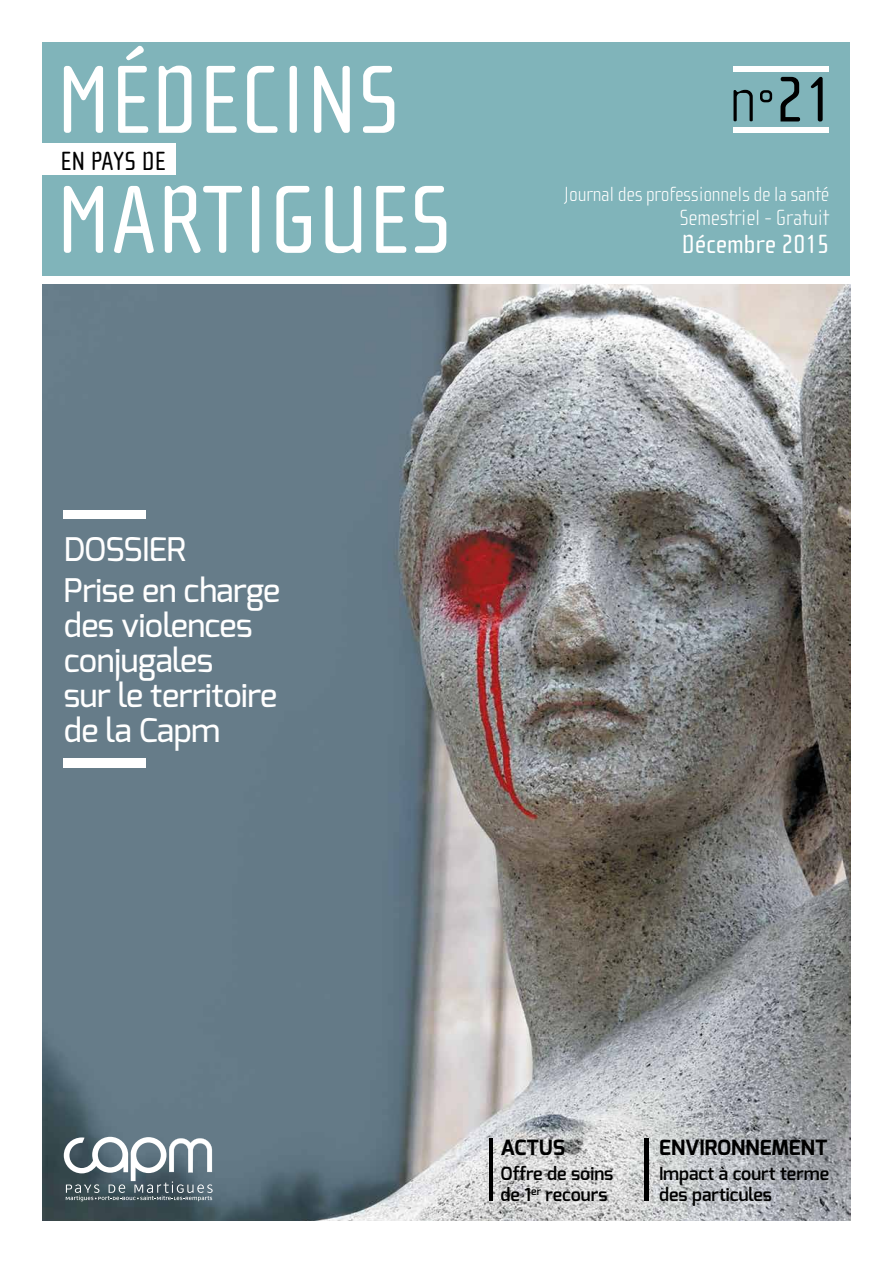
<style>
.page{position:relative;width:893px;height:1263px;background:#fff}
.page>*{position:absolute;margin:0;border:0;box-sizing:border-box;transform-origin:0 0}
.t1{font:99px/120px "Cholla Sans";color:#fff}
.t2{font:66px "Cholla Sans";color:#000}
.t3{font:500 32.55px/35px "Exo";letter-spacing:-.015em;color:#fff}
.t4{font:27px "Cholla Sans";color:#fff}
.t5{font:27px "Cholla Sans";color:#000}
.t6{font:100 22.5px "Cholla Sans";letter-spacing:-.005em;color:#fff}
.t7{font:100 21px "Cholla Sans";letter-spacing:-.01em;color:#fff}
.t8{font:700 21px "Exo";color:#000}
.t9{font:600 18px/21px "Exo";color:#000}
</style>
<div class="page">
<img style="left:43px;top:285px;width:807px;height:935px">
<div style="left:43px;top:43px;width:807px;height:233px;background:#80b4ba"></div>
<div style="left:0;top:144px;width:175px;height:31px;background:#fff"></div>
<div style="left:733px;top:66px;width:96px;height:5px;background:#fff"></div>
<div style="left:733px;top:128px;width:96px;height:5px;background:#fff"></div>
<svg style="left:733px;top:90px;width:39px;height:31px"></svg>
<hr style="left:644px;top:1138px;width:4px;height:63px;background:#000">
<hr style="left:489px;top:1138px;width:3px;height:63px;background:#000">
<svg style="left:64px;top:1137px;width:149px;height:64px"></svg>
<div style="left:64px;top:510px;width:82px;height:8px;background:#fff"></div>
<div style="left:64px;top:758px;width:82px;height:9px;background:#fff"></div>
<h1 class="t1" style="left:56px;top:42px;width:397px">MÉDECINS<br>MARTIGUES</h1>
<p class="t5" style="left:61px;top:146px;width:107px">EN PAYS DE</p>
<p class="t3" style="left:64px;top:528px;width:218px;line-height:41.5px">DOSSIER<br>Prise en charge</p>
<p class="t3" style="left:64px;top:608px;width:215px">des violences conjugales<br>sur le territoire de la Capm</p>
<h2 class="t2" style="left:775px;top:63px;width:60px">21</h2>
<p class="t7" style="left:564px;top:182px;width:267px">Journal des professionnels de la santé</p>
<p class="t6" style="left:680px;top:205px;width:151px">Semestriel - Gratuit</p>
<p class="t4" style="left:682px;top:230px;width:149px">Décembre 2015</p>
<p class="t8" style="left:501px;top:1134px;width:66px">ACTUS</p>
<p class="t9" style="left:501px;top:1163px;width:114px">Offre de soins de 1<sup>er</sup> recours</p>
<p class="t8" style="left:659px;top:1134px;width:170px">ENVIRONNEMENT</p>
<p class="t9" style="left:659px;top:1163px;width:172px">Impact à court terme des particules</p>
</div>
